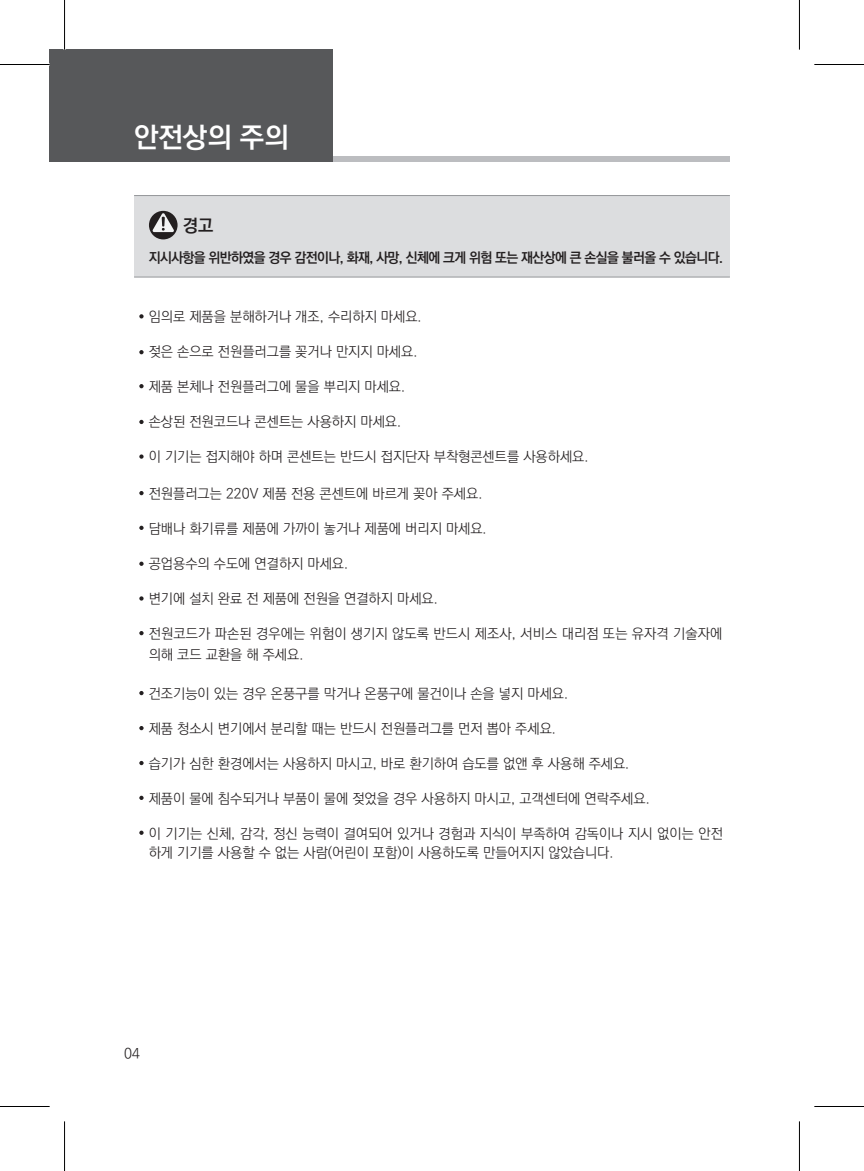
<style>
.page{position:relative;width:864px;height:1171px;background:#fff}
.page>*{position:absolute;margin:0;border:0;box-sizing:border-box;transform-origin:0 0}
.t1{font:700 28px "Ko Pub Dotum";color:#fff}
.t2{font:700 17.5px "Ko Pub Dotum";color:#231f20}
.t3{font:300 14px/19.2px "Ko Pub Dotum";color:#231f20}
.t4{font:700 14px "Ko Pub Dotum";letter-spacing:-.04em;color:#231f20}
</style>
<div class="page">
<div style="left:263px;top:156px;width:466px;height:6px;background:#bcbdc0"></div>
<div style="left:134px;top:196px;width:595px;height:81px;background:#dcdddf"></div>
<div style="left:50px;top:50px;width:282px;height:112px;background:#57585a"></div>
<div style="left:149px;top:211px;width:28px;height:28px;background:#231f20;border-radius:50%"></div>
<svg style="left:152px;top:213px;width:22px;height:19px"></svg>
<hr style="left:134px;top:195px;width:595px;height:1px;background:#939598">
<hr style="left:134px;top:277px;width:595px;height:1px;background:#939598">
<svg style="left:139px;top:314px;width:4px;height:4px"></svg>
<svg style="left:139px;top:350px;width:4px;height:4px"></svg>
<svg style="left:139px;top:384px;width:4px;height:4px"></svg>
<svg style="left:139px;top:420px;width:4px;height:4px"></svg>
<svg style="left:139px;top:454px;width:4px;height:5px"></svg>
<svg style="left:139px;top:491px;width:4px;height:4px"></svg>
<svg style="left:139px;top:526px;width:4px;height:4px"></svg>
<svg style="left:139px;top:561px;width:4px;height:5px"></svg>
<svg style="left:139px;top:596px;width:4px;height:4px"></svg>
<svg style="left:139px;top:631px;width:4px;height:4px"></svg>
<svg style="left:139px;top:691px;width:4px;height:4px"></svg>
<svg style="left:139px;top:726px;width:4px;height:4px"></svg>
<svg style="left:139px;top:761px;width:4px;height:4px"></svg>
<svg style="left:139px;top:796px;width:4px;height:4px"></svg>
<svg style="left:139px;top:830px;width:4px;height:5px"></svg>
<hr style="left:0;top:64px;width:50px;height:1px;background:#000">
<hr style="left:814px;top:64px;width:49px;height:1px;background:#000">
<hr style="left:0;top:1106px;width:50px;height:1px;background:#000">
<hr style="left:814px;top:1106px;width:49px;height:1px;background:#000">
<hr style="left:64px;top:0;width:1px;height:50px;background:#000">
<hr style="left:64px;top:1121px;width:1px;height:50px;background:#000">
<hr style="left:798px;top:0;width:1px;height:50px;background:#000">
<hr style="left:798px;top:1121px;width:1px;height:50px;background:#000">
<p class="t1" style="left:134px;top:124px;width:156px">안전상의 주의</p>
<p class="t2" style="left:183px;top:217px;width:32px">경고</p>
<p class="t4" style="left:149px;top:251px;width:576px">지시사항을 위반하였을 경우 감전이나, 화재, 사망, 신체에 크게 위험 또는 재산상에 큰 손실을 불러올 수 있습니다.</p>
<p class="t3" style="left:149px;top:308px;width:274px">임의로 제품을 분해하거나 개조, 수리하지 마세요.</p>
<p class="t3" style="left:149px;top:343px;width:270px">젖은 손으로 전원플러그를 꽂거나 만지지 마세요.</p>
<p class="t3" style="left:149px;top:378px;width:258px">제품 본체나 전원플러그에 물을 뿌리지 마세요.</p>
<p class="t3" style="left:149px;top:413px;width:254px">손상된 전원코드나 콘센트는 사용하지 마세요.</p>
<p class="t3" style="left:149px;top:448px;width:441px">이 기기는 접지해야 하며 콘센트는 반드시 접지단자 부착형콘센트를 사용하세요.</p>
<p class="t3" style="left:149px;top:484px;width:335px">전원플러그는 220V 제품 전용 콘센트에 바르게 꽂아 주세요.</p>
<p class="t3" style="left:149px;top:519px;width:339px">담배나 화기류를 제품에 가까이 놓거나 제품에 버리지 마세요.</p>
<p class="t3" style="left:149px;top:554px;width:201px">공업용수의 수도에 연결하지 마세요.</p>
<p class="t3" style="left:149px;top:589px;width:290px">변기에 설치 완료 전 제품에 전원을 연결하지 마세요.</p>
<p class="t3" style="left:149px;top:624px;width:575px">전원코드가 파손된 경우에는 위험이 생기지 않도록 반드시 제조사, 서비스 대리점 또는 유자격 기술자에</p>
<p class="t3" style="left:149px;top:645px;width:156px">의해 코드 교환을 해 주세요.</p>
<p class="t3" style="left:149px;top:684px;width:421px">건조기능이 있는 경우 온풍구를 막거나 온풍구에 물건이나 손을 넣지 마세요.</p>
<p class="t3" style="left:149px;top:719px;width:408px">제품 청소시 변기에서 분리할 때는 반드시 전원플러그를 먼저 뽑아 주세요.</p>
<p class="t3" style="left:149px;top:754px;width:482px">습기가 심한 환경에서는 사용하지 마시고, 바로 환기하여 습도를 없앤 후 사용해 주세요.</p>
<p class="t3" style="left:149px;top:789px;width:502px">제품이 물에 침수되거나 부품이 물에 젖었을 경우 사용하지 마시고, 고객센터에 연락주세요.</p>
<p class="t3" style="left:149px;top:824px;width:575px">이 기기는 신체, 감각, 정신 능력이 결여되어 있거나 경험과 지식이 부족하여 감독이나 지시 없이는 안전 하게 기기를 사용할 수 없는 사람(어린이 포함)이 사용하도록 만들어지지 않았습니다.</p>
<p class="t3" style="left:124px;top:1045px;width:17px">04</p>
</div>
